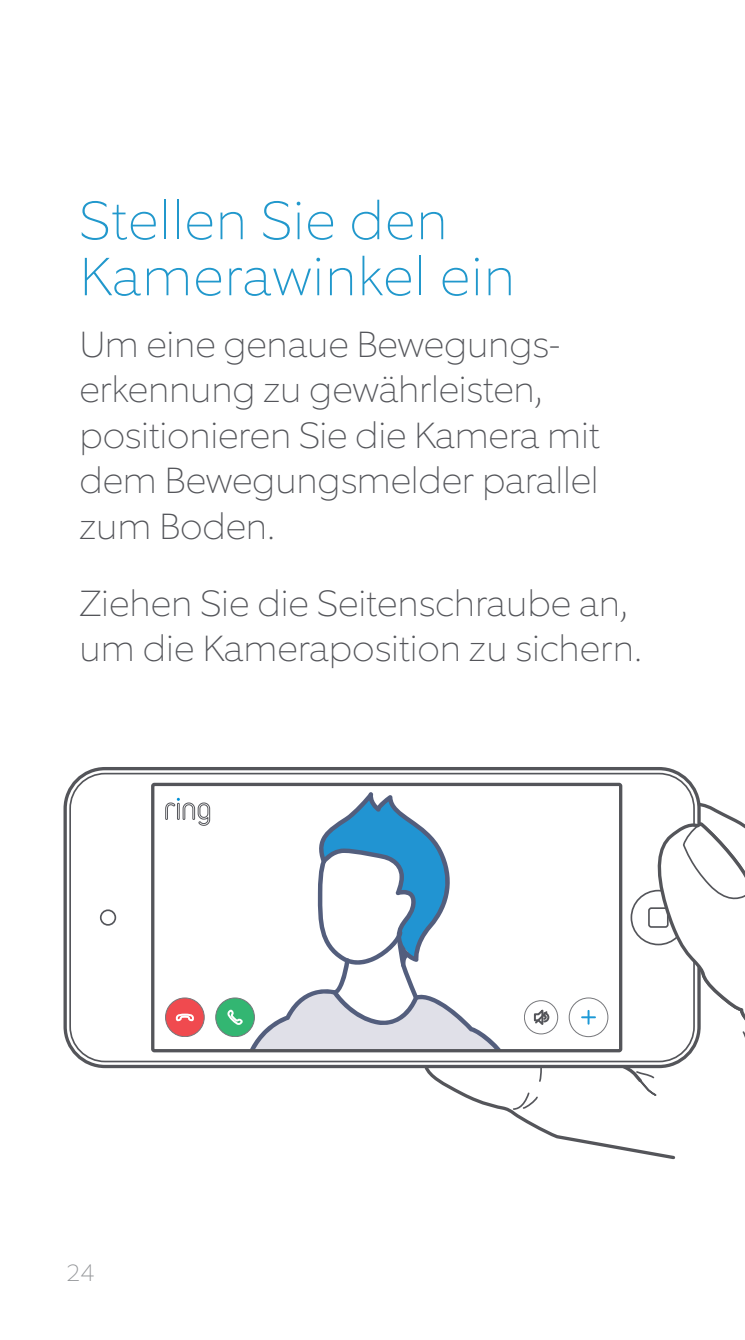
<style>
.page{position:relative;width:745px;height:1340px;background:#fff}
.page>*{position:absolute;margin:0;border:0;box-sizing:border-box;transform-origin:0 0}
.Big_Blue_Header{font:100 54.25px/56px "Equip";letter-spacing:.02em;color:#2198cc}
.Body_Copy{font:100 36.75px/45.5px "Equip";letter-spacing:-.005em;color:#54555a}
.t1{font:100 24.5px "Equip";color:#939598}
</style>
<div class="page">
<div style="left:100px;top:909px;width:16px;height:16px;border:2px solid #54555a;border-radius:50%"></div>
<div style="left:165px;top:998px;width:39px;height:38px;background:#f04a4f;border-radius:50%"></div>
<div style="left:165px;top:997px;width:39px;height:39px;border:1px solid #54555a;border-radius:50%"></div>
<svg style="left:215px;top:998px;width:39px;height:38px"></svg>
<div style="left:215px;top:997px;width:39px;height:39px;border:1px solid #54555a;border-radius:50%"></div>
<svg style="left:175px;top:1013px;width:19px;height:9px"></svg>
<svg style="left:165px;top:797px;width:45px;height:29px"></svg>
<svg style="left:226px;top:767px;width:519px;height:393px"></svg>
<p class="Big_Blue_Header" style="left:79px;top:192px;width:437px">Stellen Sie den<br>Kamerawinkel ein</p>
<p class="Body_Copy" style="left:79px;top:321px;width:521px">Um eine genaue Bewegungs&shy;erkennung zu gewährleisten, positionieren Sie die Kamera mit dem Bewegungsmelder parallel zum Boden.</p>
<p class="Body_Copy" style="left:79px;top:580px;width:562px">Ziehen Sie die Seitenschraube an, um die Kameraposition zu sichern.</p>
<p class="t1" style="left:66px;top:1256px;width:29px">24</p>
</div>
